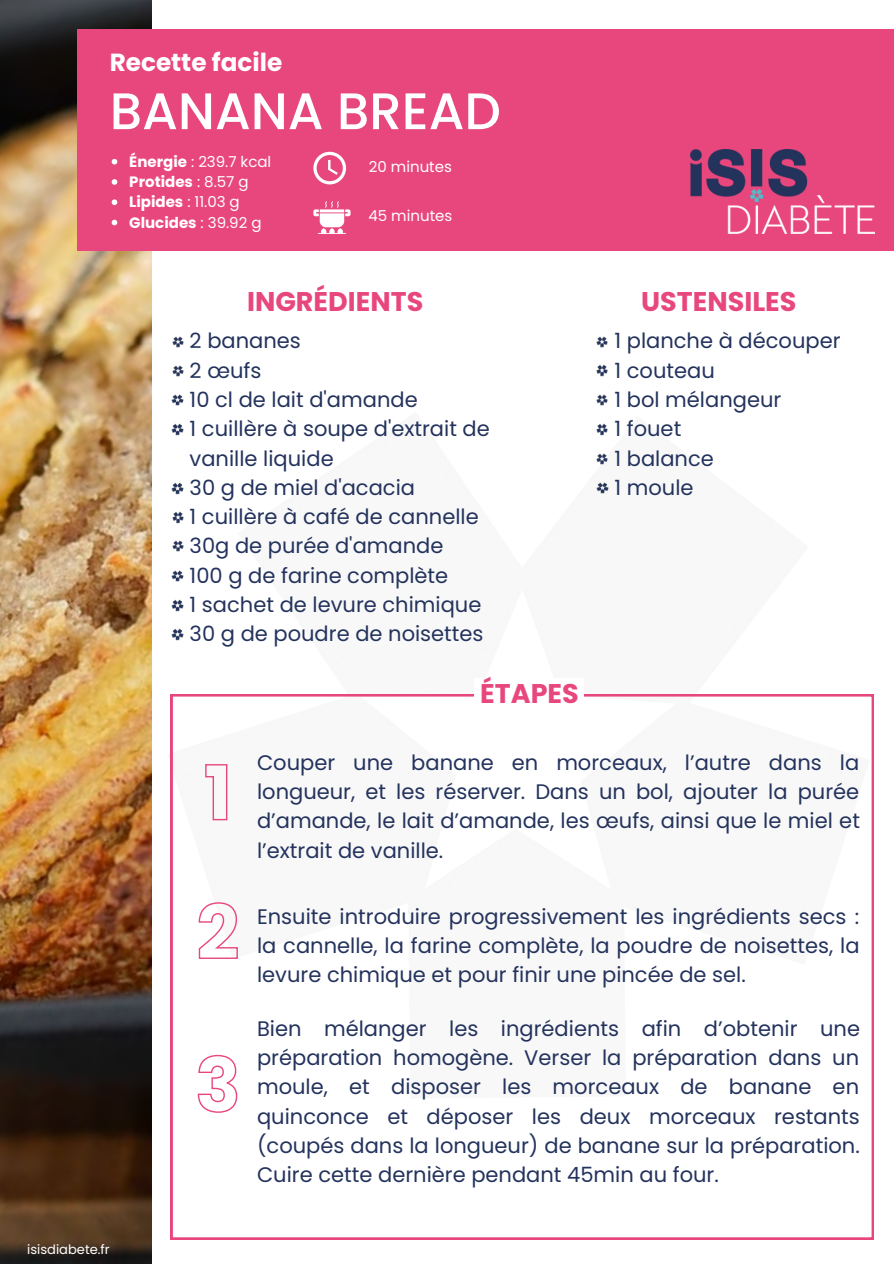
<style>
.page{position:relative;width:894px;height:1264px;background:#fff}
.page>*{position:absolute;margin:0;border:0;box-sizing:border-box;transform-origin:0 0}
.t1{font:500 51.3px "Poppins";color:#fff}
.t2{font:700 27px "Poppins";color:#e8477d}
.t3{font:700 24.75px "Poppins";color:#fff}
.t4{font:21px/29.2px "Poppins";color:#24335d;text-align:justify}
.t5{font:700 15px/20.2px "Poppins";color:#fff}
.t6{font:15px "Poppins";color:#fff}
.t7{font:13.05px "Poppins";color:#fff}
.s1{font-weight:400}
</style>
<div class="page">
<img style="left:0;top:0;width:151px;height:1263px">
<div style="left:77px;top:29px;width:816px;height:222px;background:#e8477d"></div>
<svg style="left:171px;top:694px;width:702px;height:545px"></svg>
<div style="left:474px;top:677px;width:109px;height:34px;background:#fff"></div>
<svg style="left:179px;top:901px;width:59px;height:62px"></svg>
<svg style="left:204px;top:763px;width:24px;height:58px"></svg>
<svg style="left:197px;top:1054px;width:41px;height:59px"></svg>
<img style="left:172px;top:336px;width:12px;height:12px">
<svg style="left:172px;top:365px;width:12px;height:12px"></svg>
<img style="left:171px;top:394px;width:13px;height:12px">
<svg style="left:171px;top:423px;width:13px;height:13px"></svg>
<img style="left:171px;top:482px;width:13px;height:13px">
<img style="left:172px;top:511px;width:12px;height:13px">
<img style="left:172px;top:540px;width:12px;height:12px">
<img style="left:171px;top:570px;width:13px;height:12px">
<img style="left:171px;top:599px;width:13px;height:13px">
<img style="left:171px;top:628px;width:13px;height:13px">
<svg style="left:596px;top:336px;width:12px;height:12px"></svg>
<svg style="left:596px;top:364px;width:12px;height:13px"></svg>
<img style="left:596px;top:394px;width:12px;height:12px">
<svg style="left:596px;top:423px;width:12px;height:13px"></svg>
<svg style="left:596px;top:453px;width:12px;height:12px"></svg>
<img style="left:596px;top:482px;width:13px;height:12px">
<svg style="left:112px;top:159px;width:5px;height:5px"></svg>
<svg style="left:112px;top:179px;width:5px;height:6px"></svg>
<svg style="left:112px;top:199px;width:5px;height:6px"></svg>
<svg style="left:112px;top:220px;width:5px;height:5px"></svg>
<img style="left:690px;top:149px;width:184px;height:85px">
<svg style="left:313px;top:152px;width:33px;height:32px"></svg>
<svg style="left:313px;top:201px;width:37px;height:33px"></svg>
<p class="t3" style="left:110px;top:45px;width:174px">Recette facile</p>
<h1 class="t1" style="left:110px;top:75px;width:392px">BANANA BREAD</h1>
<p class="t5" style="left:129px;top:151px;width:143px">Énergie <span class="s1">: 239.7 kcal<br></span>Protides <span class="s1">: 8.57 g<br></span>Lipides <span class="s1">: 11.03 g<br></span>Glucides <span class="s1">: 39.92 g</span></p>
<p class="t6" style="left:369px;top:156px;width:85px">20 minutes</p>
<p class="t6" style="left:368px;top:205px;width:85px">45 minutes</p>
<p class="t2" style="left:247px;top:282px;width:178px">INGRÉDIENTS</p>
<p class="t4" style="left:189px;top:326px;width:301px;text-align:left">2 bananes<br>2 œufs<br>10 cl de lait d'amande<br>1 cuillère à soupe d'extrait de vanille liquide<br>30 g de miel d'acacia<br>1 cuillère à café de cannelle<br>30g de purée d'amande<br>100 g de farine complète<br>1 sachet de levure chimique<br>30 g de poudre de noisettes</p>
<p class="t2" style="left:480px;top:675px;width:100px">ÉTAPES</p>
<p class="t2" style="left:641px;top:282px;width:157px">USTENSILES</p>
<p class="t4" style="left:614px;top:326px;width:227px;text-align:left">1 planche à découper<br>1 couteau<br>1 bol mélangeur<br>1 fouet<br>1 balance<br>1 moule</p>
<p class="t4" style="left:257px;top:747px;width:604px">Couper une banane en morceaux, l’autre dans la longueur, et les réserver. Dans un bol, ajouter la purée d’amande, le lait d’amande, les œufs, ainsi que le miel et l’extrait de vanille.</p>
<p class="t7" style="left:27px;top:1240px;width:84px">isisdiabete.fr</p>
<p class="t4" style="left:257px;top:901px;width:604px">Ensuite introduire progressivement les ingrédients secs : la cannelle, la farine complète, la poudre de noisettes, la levure chimique et pour finir une pincée de sel.</p>
<p class="t4" style="left:257px;top:1013px;width:604px">Bien mélanger les ingrédients afin d’obtenir une préparation homogène. Verser la préparation dans un moule, et disposer les morceaux de banane en quinconce et déposer les deux morceaux restants (coupés dans la longueur) de banane sur la préparation.<br>Cuire cette dernière pendant 45min au four.</p>
</div>
